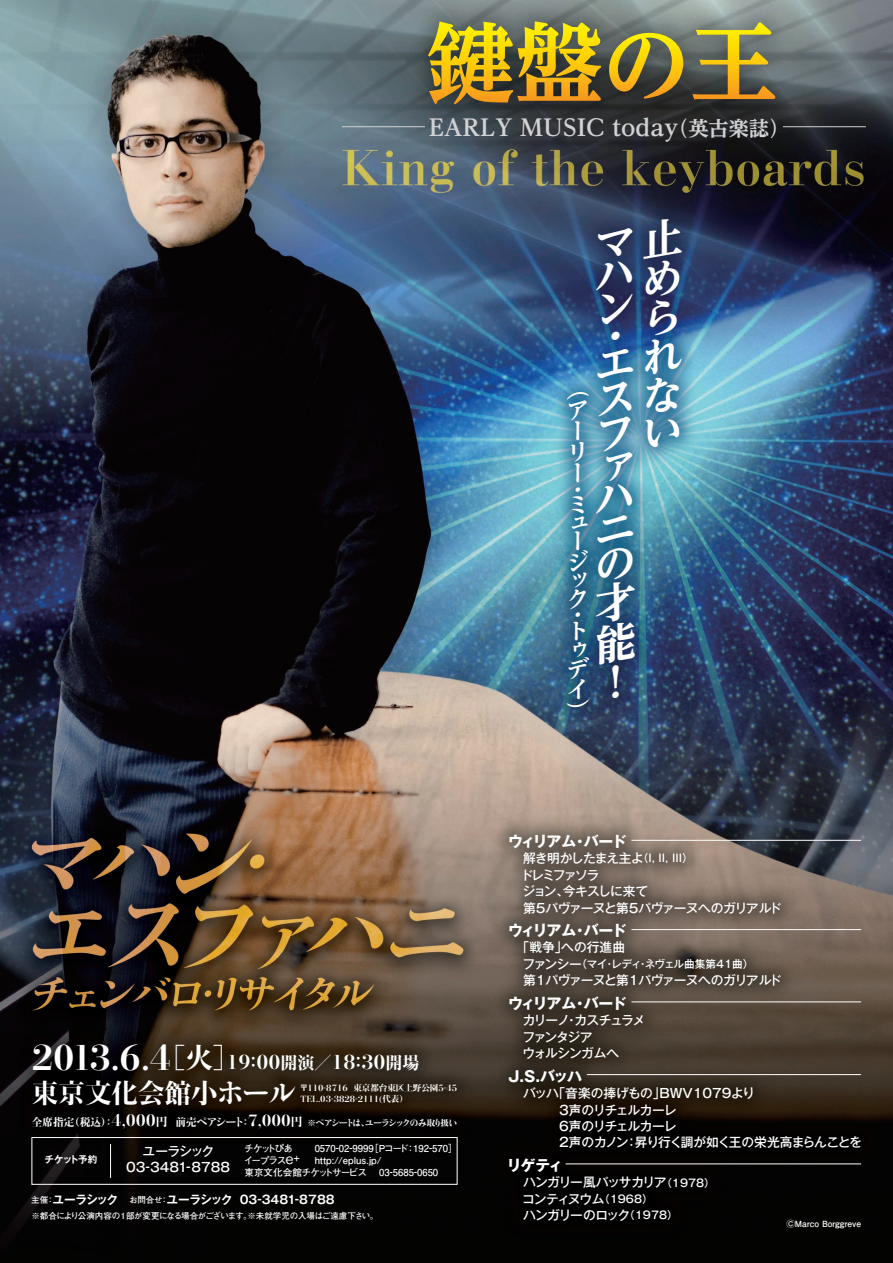
<style>
.page{position:relative;width:893px;height:1263px;background:#fff}
.page>*{position:absolute;margin:0;border:0;box-sizing:border-box;transform-origin:0 0}
.t1{font:800 26.55px "Kocho Std";color:#fff}
.t2{font:700 expanded 22.8px "UD Reimin Pro";color:#d1d2d4}
.t3{font:800 19.2px "Kocho Std";color:#fff}
.t4{font:700 14.85px "Gothic MB101 Pr 6";letter-spacing:-.095em;color:#fff}
.t5{font:500 12.75px/16.5px "Gothic MB101 Pr 6";letter-spacing:-.055em;color:#fff}
.t6{font:500 12.75px/16.5px "Gothic MB101 Pr 6";letter-spacing:-.09em;color:#fff}
.t7{font:500 12.75px/16.5px "Gothic MB101 Pr 6";letter-spacing:-.085em;color:#fff}
.t8{font:500 12.75px/15.9px "Gothic MB101 Pr 6";color:#fff;text-align:center}
.t9{font:700 11.7px "Gothic MB101 Pr 6 De";letter-spacing:-.035em;color:#fff}
.t10{font:500 10.65px "Gothic MB101 Pr 6";letter-spacing:-.015em;color:#fff}
.t11{font:700 9.6px/12.3px "Futo Go B101 Pr 6";color:#fff}
.t12{font:700 9.6px "Gothic MB101 Pr 6 De";letter-spacing:-.09em;color:#fff}
.t13{font:800 8.55px "Kocho Std";letter-spacing:-.12em;color:#fff}
.t14{font:700 8.55px "Futo Go B101 Pr 6";letter-spacing:-.055em;color:#fff}
.t15{font:800 8.55px/10.6px "Kocho Std";color:#fff}
.t16{font:700 8.55px "Futo Go B101 Pr 6";letter-spacing:-.015em;color:#fff}
.s1{font-size:20.25px}
.s2{font-size:34.05px}
.s3{font-size:27.6px}
.s4{font-size:16.95px}
.s5{font-size:10.65px}
.s6{font-size:15.9px}
.s7{font-size:11.7px}
.s8{font-size:15.45px}
.s9{font-family:"Gothic BBB Pr 6";font-weight:500;font-size:13.8px}
.s10{font-family:"Futo Go B101 Pr 6";font-size:8.55px}
.s11{font-size:12.75px}
</style>
<div class="page">
<img style="left:0;top:0;width:893px;height:1263px">
<svg style="left:428px;top:21px;width:173px;height:83px;background:#a58c26"></svg>
<svg style="left:609px;top:33px;width:74px;height:66px;background:#897930"></svg>
<svg style="left:692px;top:22px;width:83px;height:77px;background:#8b814b"></svg>
<hr style="left:342px;top:126px;width:83px;height:1px;background:#d1d2d4">
<hr style="left:783px;top:126px;width:83px;height:1px;background:#d1d2d4">
<hr style="left:631px;top:840px;width:230px;height:1px;background:#fff">
<hr style="left:631px;top:929px;width:230px;height:1px;background:#fff">
<hr style="left:631px;top:1001px;width:230px;height:1px;background:#fff">
<hr style="left:587px;top:1074px;width:274px;height:1px;background:#fff">
<hr style="left:566px;top:1163px;width:295px;height:1px;background:#fff">
<div style="left:32px;top:1137px;width:425px;height:47px;border:1px solid #fff"></div>
<hr style="left:110px;top:1144px;width:1px;height:34px;background:#fff">
<svg style="left:567px;top:391px;width:22px;height:318px;background:#357394"></svg>
<svg style="left:596px;top:227px;width:37px;height:98px;background:#25335c"></svg>
<svg style="left:612px;top:331px;width:8px;height:10px"></svg>
<svg style="left:596px;top:347px;width:39px;height:352px;background:#316a8f"></svg>
<svg style="left:643px;top:215px;width:39px;height:234px;background:#2f5881"></svg>
<h2 class="t2" style="left:429px;top:109px;width:362px">EARLY MUSIC today<span class="s1">（英古楽誌）</span></h2>
<h3 class="t3" style="left:32px;top:1046px;width:389px"><span class="s2">2013.6.4</span><span class="s3">［火］</span>19：00<span class="s4">開演／</span>18：30<span class="s4">開場</span></h3>
<h1 class="t1" style="left:32px;top:1071px;width:265px">東京文化会館小ホール</h1>
<p class="t15" style="left:300px;top:1081px;width:159px">〒110-8716 東京都台東区上野公園5-45<br>TEL.03-3828-2111(代表）</p>
<p class="t13" style="left:32px;top:1116px;width:427px"><span class="s5">全席指定（税込）：</span><span class="s6">4,000</span><span class="s7">円</span> <span class="s5">前売ペアシート：</span><span class="s8">7,000</span><span class="s7">円</span> ※ペアシートは、ユーラシックのみ取り扱い</p>
<p class="t12" style="left:45px;top:1151px;width:54px">チケット予約</p>
<p class="t8" style="left:126px;top:1142px;width:105px">ユーラシック<br>03-3481-8788</p>
<p class="t11" style="left:244px;top:1142px;width:50px">チケットぴあ</p>
<p class="t11" style="left:315px;top:1142px;width:144px">0570-02-9999［Pコード：192-570］</p>
<p class="t11" style="left:244px;top:1154px;width:58px">イープラス<span class="s9">e</span>+</p>
<p class="t11" style="left:244px;top:1154px;width:195px;text-indent:70px">http://eplus.jp/<br>東京文化会館チケットサービス　 03-5685-0650</p>
<p class="t9" style="left:31px;top:1189px;width:305px"><span class="s10">主催：</span>ユーラシック　<span class="s10">お問合せ：</span>ユーラシック 03-3481-8788</p>
<p class="t14" style="left:31px;top:1209px;width:348px">※都合により公演内容の１部が変更になる場合がございます。※未就学児の入場はご遠慮下さい。</p>
<p class="t4" style="left:508px;top:828px;width:120px">ウィリアム・バード</p>
<p class="t5" style="left:520px;top:849px;width:263px">解き明かしたまえ主よ<span class="s5">（I, II, III）<br></span>ドレミファソラ<br>ジョン、今キスしに来て<br>第5パヴァーヌと第5パヴァーヌへのガリアルド</p>
<p class="t4" style="left:508px;top:918px;width:120px">ウィリアム・バード</p>
<p class="t5" style="left:517px;top:938px;width:110px">「戦争」への行進曲</p>
<p class="t10" style="left:522px;top:955px;width:233px"><span class="s11">ファンシー</span>（マイ・レディ・ネヴェル曲集第41曲）</p>
<p class="t5" style="left:523px;top:971px;width:260px">第1パヴァーヌと第1パヴァーヌへのガリアルド</p>
<p class="t4" style="left:508px;top:991px;width:120px">ウィリアム・バード</p>
<p class="t7" style="left:522px;top:1011px;width:125px">カリーノ・カスチュラメファンタジア<br>ウォルシンガムへ</p>
<p class="t4" style="left:508px;top:1063px;width:75px">J.S.バッハ</p>
<p class="t5" style="left:559px;top:1084px;width:304px;text-indent:-36px">バッハ「音楽の捧げもの」BWV1079より<br>3声のリチェルカーレ<br>6声のリチェルカーレ<br>2声のカノン：昇り行く調が如く王の栄光高まらんことを</p>
<p class="t4" style="left:507px;top:1153px;width:58px">リゲティ</p>
<p class="t6" style="left:522px;top:1173px;width:194px">ハンガリー風パッサカリア<span class="s5">（1978）</span>コンティヌウム<span class="s5">（1968）<br></span>ハンガリーのロック<span class="s5">（1978）</span></p>
<p class="t16" style="left:786px;top:1216px;width:76px">ⒸMarco Borggreve</p>
</div>
